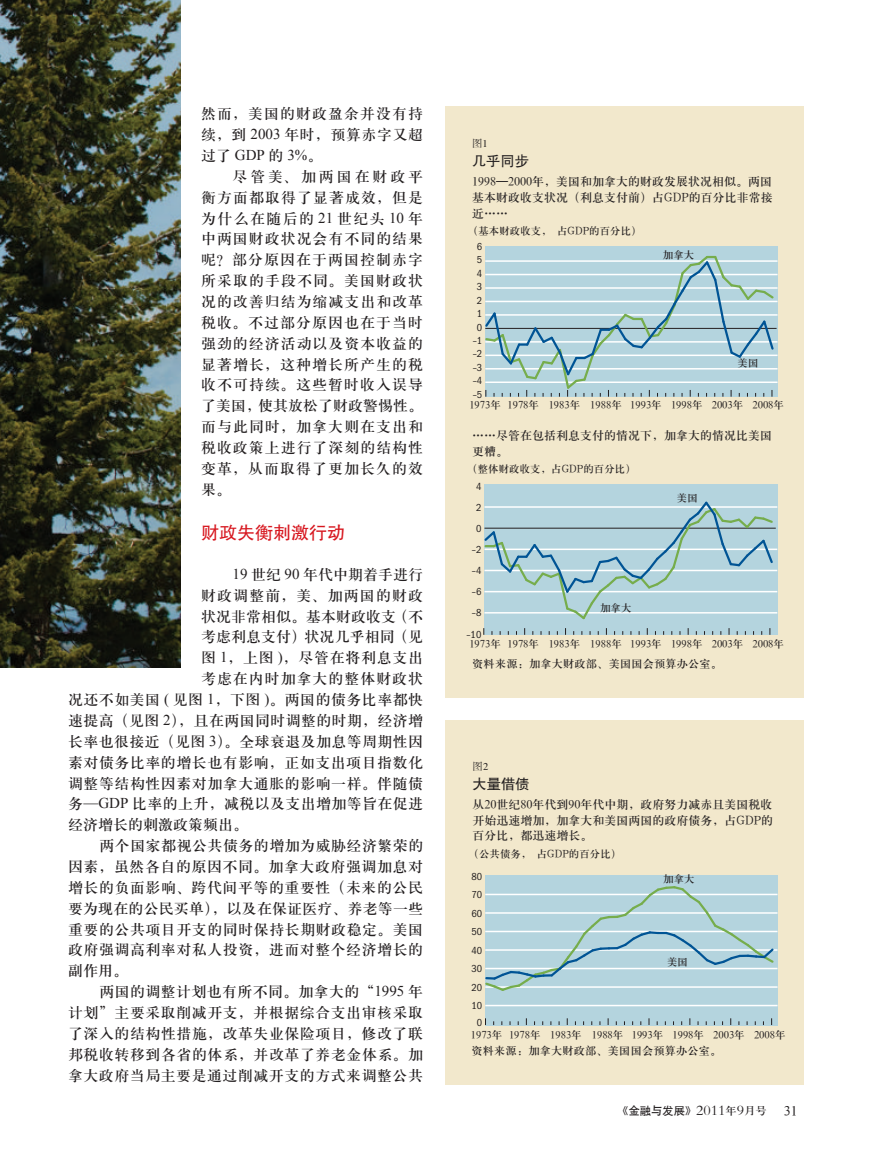
<style>
.page{position:relative;width:872px;height:1170px;background:#fff}
.page>*{position:absolute;margin:0;border:0;box-sizing:border-box;transform-origin:0 0}
.经济人物-标题红{font:18px "FZHTK GBK1 0";color:#d7171f}
.内文-字体10{font:15px/20.9px "H Ya 3 gj";letter-spacing:.03em;color:#231f20;text-align:justify}
.内文-字体10-2{font:15px "H Ya 3 gj";color:#231f20}
.内文-字体10-3{font:15px "H Ya 3 gj";letter-spacing:.075em;color:#231f20}
.内文-字体10-4{font:15px "H Ya 3 gj";letter-spacing:.06em;color:#231f20}
.t1{font:14.25px "FZHTK GBK1 0";color:#231f20}
.t2{font:13.5px "H Ya 3 gj";color:#231f20}
.t3{font:12px/15.8px "H Ya 3 gj";color:#231f20;text-align:justify}
.t4{font:11.25px "H Ya 3 gj";letter-spacing:.01em;color:#231f20}
.t5{font:10.95px "H Yb 1 gj";color:#231f20}
.t6{font:10.5px "H Ya 3 gj";color:#231f20}
.t7{font:condensed 10.5px "ITC Franklin Gothic Std";color:#231f20}
.t8{font:10.5px "FZSSK GBK1 0";color:#231f20}
.s1{font-family:"Times New Roman"}
.s2{font-family:"FZKTK GBK1 0"}
.s3{font-family:"FZSYJW GB1 0";font-size:14.7px}
.s4{font-family:"H Ya 3 gj"}
</style>
<div class="page">
<img style="left:0;top:0;width:181px;height:667px">
<div style="left:446px;top:720px;width:358px;height:364px;background:#f2e8cc"></div>
<div style="left:484px;top:874px;width:293px;height:150px;background:#b4d4de"></div>
<hr style="left:485px;top:1004px;width:292px;height:2px;background:#fff">
<hr style="left:485px;top:986px;width:292px;height:1px;background:#fff">
<hr style="left:485px;top:967px;width:292px;height:2px;background:#fff">
<hr style="left:485px;top:949px;width:292px;height:1px;background:#fff">
<hr style="left:485px;top:930px;width:292px;height:2px;background:#fff">
<hr style="left:485px;top:912px;width:292px;height:1px;background:#fff">
<hr style="left:485px;top:893px;width:292px;height:2px;background:#fff">
<svg style="left:484px;top:884px;width:291px;height:108px"></svg>
<div style="left:446px;top:106px;width:358px;height:591px;background:#f2e8cc"></div>
<div style="left:484px;top:247px;width:293px;height:149px;background:#b4d4de"></div>
<div style="left:484px;top:485px;width:293px;height:149px;background:#b4d4de"></div>
<hr style="left:485px;top:328px;width:291px;height:1px;background:#231f20">
<hr style="left:485px;top:381px;width:292px;height:2px;background:#fff">
<hr style="left:485px;top:368px;width:292px;height:1px;background:#fff">
<hr style="left:485px;top:354px;width:292px;height:2px;background:#fff">
<hr style="left:485px;top:341px;width:292px;height:1px;background:#fff">
<hr style="left:485px;top:314px;width:292px;height:1px;background:#fff">
<hr style="left:485px;top:301px;width:292px;height:1px;background:#fff">
<hr style="left:485px;top:287px;width:292px;height:2px;background:#fff">
<hr style="left:485px;top:274px;width:292px;height:1px;background:#fff">
<hr style="left:485px;top:260px;width:292px;height:2px;background:#fff">
<svg style="left:484px;top:254px;width:291px;height:142px"></svg>
<hr style="left:484px;top:527px;width:291px;height:1px;background:#231f20">
<hr style="left:484px;top:612px;width:293px;height:1px;background:#fff">
<hr style="left:484px;top:591px;width:293px;height:1px;background:#fff">
<hr style="left:484px;top:569px;width:293px;height:2px;background:#fff">
<hr style="left:484px;top:548px;width:293px;height:2px;background:#fff">
<hr style="left:484px;top:506px;width:293px;height:1px;background:#fff">
<svg style="left:484px;top:501px;width:290px;height:119px"></svg>
<p class="内文-字体10" style="left:201px;top:103px;width:224px">然而，美国的财政盈余并没有持续，到 <span class="s1">2003</span> 年时，预算赤字又超过了 <span class="s1">GDP</span> 的 <span class="s1">3%</span>。</p>
<p class="内文-字体10" style="left:201px;top:166px;width:224px;text-indent:31px">尽管美、加两国在财政平衡方面都取得了显著成效，但是为什么在随后的 <span class="s1">21</span> 世纪头 <span class="s1">10</span> 年中两国财政状况会有不同的结果呢？部分原因在于两国控制赤字所采取的手段不同。美国财政状况的改善归结为缩减支出和改革税收。不过部分原因也在于当时强劲的经济活动以及资本收益的显著增长，这种增长所产生的税收不可持续。这些暂时收入误导了美国，使其放松了财政警惕性。而与此同时，加拿大则在支出和税收政策上进行了深刻的结构性变革，从而取得了更加长久的效果。</p>
<p class="经济人物-标题红" style="left:201px;top:523px;width:145px">财政失衡刺激行动</p>
<p class="内文-字体10-2" style="left:232px;top:567px;width:192px"><span class="s1">19</span> 世纪 <span class="s1">90</span> 年代中期着手进行</p>
<p class="内文-字体10-3" style="left:201px;top:587px;width:224px">财政调整前，美、加两国的财政</p>
<p class="内文-字体10-2" style="left:201px;top:608px;width:224px">状况非常相似。基本财政收支（不</p>
<p class="内文-字体10-2" style="left:201px;top:629px;width:224px">考虑利息支付）状况几乎相同（见</p>
<p class="内文-字体10" style="left:201px;top:647px;width:224px">图 <span class="s1">1</span>，上图 <span class="s1">)</span>，尽管在将利息支出</p>
<p class="内文-字体10-4" style="left:201px;top:671px;width:224px">考虑在内时加拿大的整体财政状</p>
<p class="内文-字体10" style="left:68px;top:689px;width:357px">况还不如美国 <span class="s1">(</span> 见图 <span class="s1">1</span>，下图 <span class="s1">)</span>。两国的债务比率都快</p>
<p class="内文-字体10" style="left:68px;top:710px;width:357px">速提高（见图 <span class="s1">2</span>），且在两国同时调整的时期，经济增</p>
<p class="内文-字体10" style="left:68px;top:730px;width:357px">长率也很接近（见图 <span class="s1">3</span>）。全球衰退及加息等周期性因</p>
<p class="内文-字体10" style="left:68px;top:751px;width:357px">素对债务比率的增长也有影响，正如支出项目指数化</p>
<p class="内文-字体10" style="left:68px;top:772px;width:357px">调整等结构性因素对加拿大通胀的影响一样。伴随债</p>
<p class="内文-字体10" style="left:68px;top:793px;width:357px">务<span class="s2">—</span><span class="s1">GDP</span> 比率的上升，减税以及支出增加等旨在促进</p>
<p class="内文-字体10-2" style="left:68px;top:817px;width:182px">经济增长的刺激政策频出。</p>
<p class="内文-字体10" style="left:68px;top:835px;width:357px;text-indent:31px">两个国家都视公共债务的增加为威胁经济繁荣的因素，虽然各自的原因不同。加拿大政府强调加息对增长的负面影响、跨代间平等的重要性（未来的公民要为现在的公民买单），以及在保证医疗、养老等一些重要的公共项目开支的同时保持长期财政稳定。美国政府强调高利率对私人投资，进而对整个经济增长的副作用。</p>
<p class="内文-字体10" style="left:68px;top:981px;width:357px;text-indent:31px">两国的调整计划也有所不同。加拿大的“<span class="s1">1995</span> 年计划”主要采取削减开支，并根据综合支出审核采取了深入的结构性措施，改革失业保险项目，修改了联邦税收转移到各省的体系，并改革了养老金体系。加拿大政府当局主要是通过削减开支的方式来调整公共</p>
<p class="t8" style="left:472px;top:138px;width:17px">图1</p>
<p class="t1" style="left:472px;top:153px;width:58px">几乎同步</p>
<p class="t3" style="left:472px;top:173px;width:302px">1998—2000年，美国和加拿大的财政发展状况相似。两国基本财政收支状况（利息支付前）占GDP的百分比非常接近……</p>
<p class="t6" style="left:468px;top:225px;width:175px">（基本财政收支， 占GDP的百分比）</p>
<p class="t7" style="left:477px;top:240px;width:7px">6</p>
<p class="t7" style="left:477px;top:254px;width:7px">5</p>
<p class="t7" style="left:477px;top:267px;width:7px">4</p>
<p class="t7" style="left:477px;top:281px;width:7px">3</p>
<p class="t7" style="left:477px;top:294px;width:7px">2</p>
<p class="t7" style="left:477px;top:308px;width:7px">1</p>
<p class="t7" style="left:477px;top:321px;width:7px">0</p>
<p class="t7" style="left:473px;top:334px;width:11px">–1</p>
<p class="t7" style="left:473px;top:348px;width:11px">–2</p>
<p class="t7" style="left:473px;top:361px;width:11px">–3</p>
<p class="t7" style="left:473px;top:375px;width:11px">–4</p>
<p class="t7" style="left:473px;top:388px;width:11px">–5</p>
<p class="t6" style="left:663px;top:249px;width:33px">加拿大</p>
<p class="t6" style="left:737px;top:358px;width:22px">美国</p>
<p class="t6" style="left:469px;top:400px;width:316px">1973年 1978年 1983年 1988年 1993年 1998年 2003年 2008年</p>
<p class="t3" style="left:472px;top:427px;width:301px">……尽管在包括利息支付的情况下，加拿大的情况比美国更糟。</p>
<p class="t6" style="left:467px;top:464px;width:170px">（整体财政收支，占GDP的百分比）</p>
<p class="t7" style="left:476px;top:480px;width:7px">4</p>
<p class="t7" style="left:476px;top:501px;width:7px">2</p>
<p class="t7" style="left:476px;top:522px;width:7px">0</p>
<p class="t7" style="left:472px;top:543px;width:11px">–2</p>
<p class="t7" style="left:472px;top:564px;width:11px">–4</p>
<p class="t7" style="left:472px;top:586px;width:11px">–6</p>
<p class="t7" style="left:472px;top:607px;width:11px">–8</p>
<p class="t6" style="left:600px;top:602px;width:33px">加拿大</p>
<p class="t6" style="left:677px;top:492px;width:22px">美国</p>
<p class="t7" style="left:466px;top:628px;width:16px">–10</p>
<p class="t6" style="left:469px;top:638px;width:316px">1973年 1978年 1983年 1988年 1993年 1998年 2003年 2008年</p>
<p class="t4" style="left:472px;top:657px;width:251px">资料来源：加拿大财政部、美国国会预算办公室。</p>
<p class="t8" style="left:472px;top:760px;width:17px">图2</p>
<p class="t1" style="left:472px;top:776px;width:58px">大量借债</p>
<p class="t3" style="left:472px;top:796px;width:302px">从20世纪80年代到90年代中期，政府努力减赤且美国税收开始迅速增加，加拿大和美国两国的政府债务，占GDP的百分比，都迅速增长。</p>
<p class="t6" style="left:468px;top:848px;width:154px">（公共债务， 占GDP的百分比）</p>
<p class="t7" style="left:471px;top:870px;width:12px">80</p>
<p class="t6" style="left:663px;top:873px;width:33px">加拿大</p>
<p class="t7" style="left:471px;top:888px;width:12px">70</p>
<p class="t7" style="left:471px;top:907px;width:12px">60</p>
<p class="t7" style="left:471px;top:925px;width:12px">50</p>
<p class="t7" style="left:471px;top:944px;width:12px">40</p>
<p class="t7" style="left:471px;top:962px;width:12px">30</p>
<p class="t7" style="left:471px;top:981px;width:12px">20</p>
<p class="t7" style="left:471px;top:999px;width:12px">10</p>
<p class="t7" style="left:477px;top:1016px;width:7px">0</p>
<p class="t6" style="left:667px;top:956px;width:22px">美国</p>
<p class="t6" style="left:471px;top:1029px;width:316px">1973年 1978年 1983年 1988年 1993年 1998年 2003年 2008年</p>
<p class="t4" style="left:471px;top:1045px;width:251px">资料来源：加拿大财政部、美国国会预算办公室。</p>
<p class="t5" style="left:617px;top:1105px;width:151px">《金融与发展》<span class="s3">2011</span><span class="s4">年</span><span class="s3">9</span><span class="s4">月号</span></p>
<p class="t2" style="left:784px;top:1104px;width:15px">31</p>
</div>
